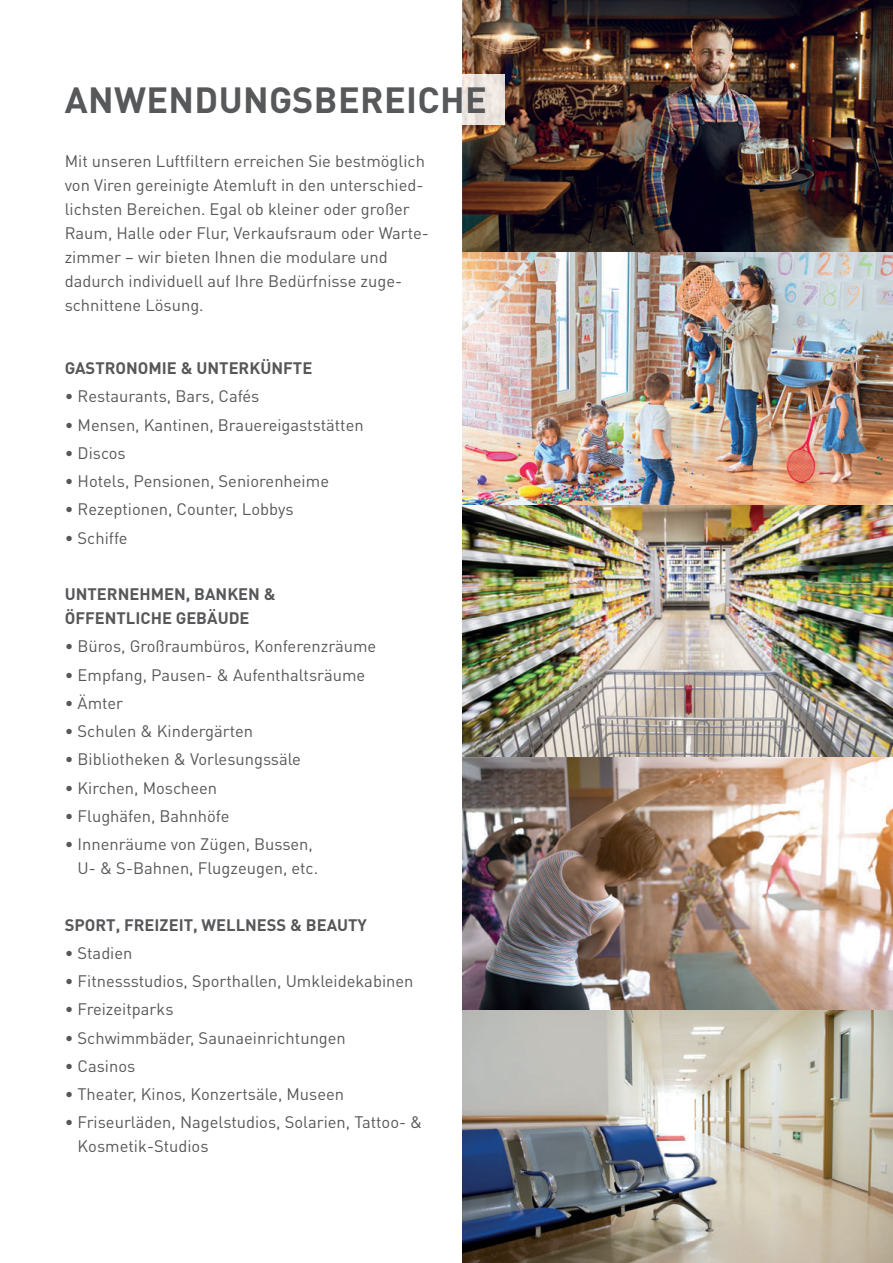
<style>
.page{position:relative;width:893px;height:1263px;background:#fff}
.page>*{position:absolute;margin:0;border:0;box-sizing:border-box;transform-origin:0 0}
.t1{font:700 36px "DIN Pro";letter-spacing:.01em;color:#57585a}
.t2{font:16.5px/24px "DIN Pro";color:#57585a}
.t3{font:700 16.5px/24px "DIN Pro";color:#57585a}
</style>
<div class="page">
<img style="left:462px;top:0;width:431px;height:253px">
<img style="left:462px;top:253px;width:431px;height:252px">
<img style="left:462px;top:505px;width:431px;height:253px">
<img style="left:462px;top:758px;width:431px;height:252px">
<img style="left:462px;top:1010px;width:431px;height:253px">
<img style="left:462px;top:75px;width:43px;height:49px">
<h1 class="t1" style="left:65px;top:75px;width:424px">ANWENDUNGSBEREICHE</h1>
<p class="t2" style="left:65px;top:148px;width:366px">Mit unseren Luftfiltern erreichen Sie bestmöglich von Viren gereinigte Atemluft in den unterschied&shy;lichsten Bereichen. Egal ob kleiner oder großer Raum, Halle oder Flur, Verkaufsraum oder Warte&shy;zimmer – wir bieten Ihnen die modulare und dadurch individuell auf Ihre Bedürfnisse zuge&shy;schnittene Lösung.</p>
<p class="t3" style="left:65px;top:355px;width:249px">GASTRONOMIE &amp; UNTERKÜNFTE</p>
<p class="t2" style="left:65px;top:384px;width:196px">• Restaurants, Bars, Cafés</p>
<p class="t2" style="left:65px;top:412px;width:300px">• Mensen, Kantinen, Brauereigaststätten</p>
<p class="t2" style="left:65px;top:440px;width:63px">• Discos</p>
<p class="t2" style="left:65px;top:468px;width:266px">• Hotels, Pensionen, Seniorenheime</p>
<p class="t2" style="left:65px;top:497px;width:230px">• Rezeptionen, Counter, Lobbys</p>
<p class="t2" style="left:65px;top:525px;width:64px">• Schiffe</p>
<p class="t3" style="left:65px;top:581px;width:213px">UNTERNEHMEN, BANKEN &amp;<br>ÖFFENTLICHE GEBÄUDE</p>
<p class="t2" style="left:65px;top:634px;width:313px">• Büros, Großraumbüros, Konferenzräume</p>
<p class="t2" style="left:65px;top:662px;width:302px">• Empfang, Pausen- &amp; Aufenthaltsräume</p>
<p class="t2" style="left:65px;top:690px;width:60px">• Ämter</p>
<p class="t2" style="left:65px;top:718px;width:190px">• Schulen &amp; Kindergärten</p>
<p class="t2" style="left:65px;top:747px;width:238px">• Bibliotheken &amp; Vorlesungssäle</p>
<p class="t2" style="left:65px;top:775px;width:154px">• Kirchen, Moscheen</p>
<p class="t2" style="left:65px;top:803px;width:166px">• Flughäfen, Bahnhöfe</p>
<p class="t2" style="left:78px;top:831px;width:242px;text-indent:-13px">• Innenräume von Zügen, Bussen,<br>U- &amp; S-Bahnen, Flugzeugen, etc.</p>
<p class="t3" style="left:65px;top:912px;width:304px">SPORT, FREIZEIT, WELLNESS &amp; BEAUTY</p>
<p class="t2" style="left:65px;top:940px;width:69px">• Stadien</p>
<p class="t2" style="left:65px;top:968px;width:350px">• Fitnessstudios, Sporthallen, Umkleidekabinen</p>
<p class="t2" style="left:65px;top:997px;width:110px">• Freizeitparks</p>
<p class="t2" style="left:65px;top:1025px;width:283px">• Schwimmbäder, Saunaeinrichtungen</p>
<p class="t2" style="left:65px;top:1053px;width:72px">• Casinos</p>
<p class="t2" style="left:65px;top:1081px;width:281px">• Theater, Kinos, Konzertsäle, Museen</p>
<p class="t2" style="left:78px;top:1110px;width:346px;text-indent:-13px">• Friseurläden, Nagelstudios, Solarien, Tattoo- &amp;<br>Kosmetik-Studios</p>
</div>
